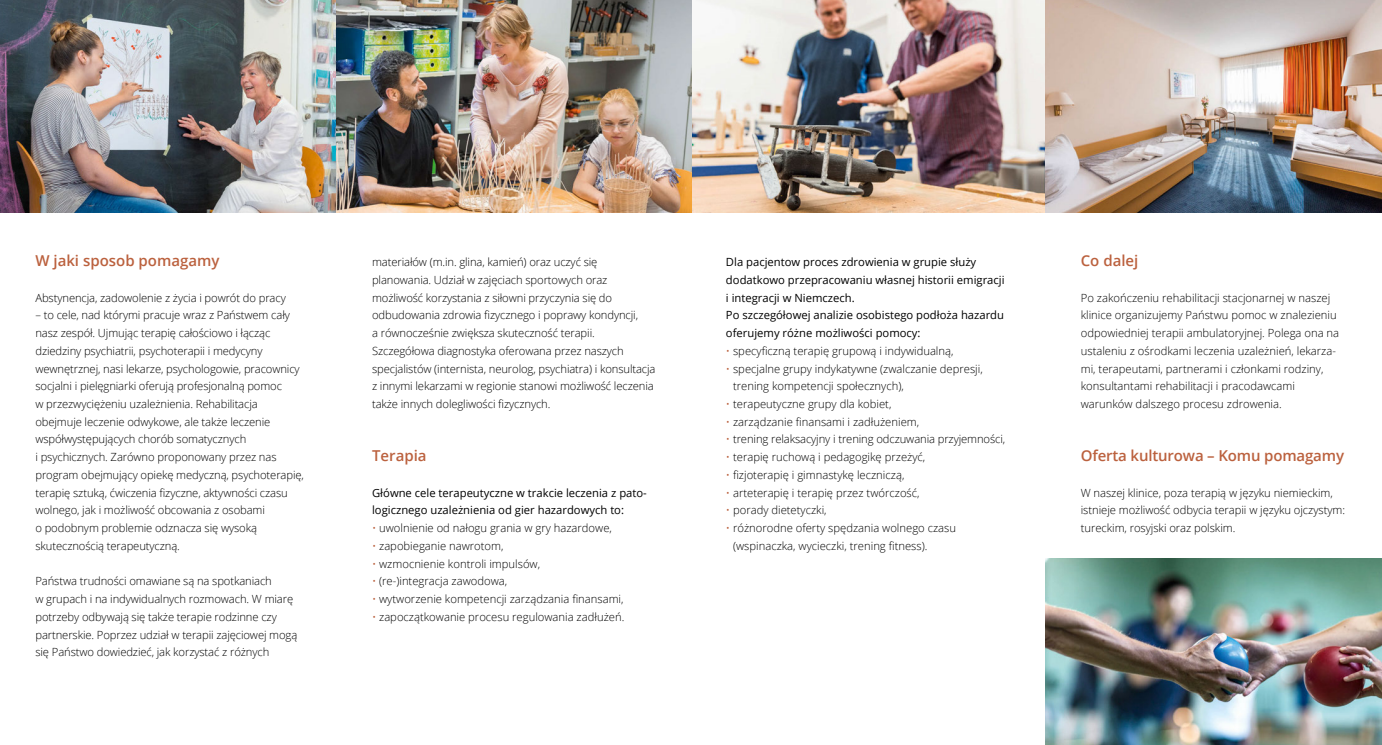
<style>
.page{position:relative;width:1382px;height:745px;background:#fff}
.page>*{position:absolute;margin:0;border:0;box-sizing:border-box;transform-origin:0 0}
.t1{font:600 15px "Open Sans";color:#bb613e}
.t2{font:300 11.25px/17.8px "Open Sans";letter-spacing:-.01em;color:#000}
.t3{font:11.25px/17.8px "Open Sans";color:#000}
.s1{color:#bb613e}
</style>
<div class="page">
<img style="left:691px;top:0;width:354px;height:213px">
<img style="left:0;top:0;width:337px;height:213px">
<img style="left:1045px;top:0;width:337px;height:213px">
<img style="left:1045px;top:558px;width:337px;height:186px">
<img style="left:337px;top:0;width:354px;height:213px">
<h1 class="t1" style="left:35px;top:250px;width:186px">W jaki sposob pomagamy</h1>
<p class="t2" style="left:35px;top:288px;width:252px">Abstynencja, zadowolenie z życia i powrót do pracy</p>
<p class="t2" style="left:35px;top:306px;width:270px">– to cele, nad którymi pracuje wraz z Państwem cały nasz zespół. Ujmując terapię całościowo i łącząc dziedziny psychiatrii, psychoterapii i medycyny wewnętrznej, nasi lekarze, psychologowie, pracownicy socjalni i pielęgniarki oferują profesjonalną pomoc<br>w przezwyciężeniu uzależnienia. Rehabilitacja obejmuje leczenie odwykowe, ale także leczenie współwystępujących chorób somatycznych<br>i psychicznych. Zarówno proponowany przez nas program obejmujący opiekę medyczną, psychoterapię, terapię sztuką, ćwiczenia fizyczne, aktywności czasu wolnego, jak i możliwość obcowania z osobami<br>o podobnym problemie odznacza się wysoką skutecznością terapeutyczną.</p>
<p class="t2" style="left:35px;top:571px;width:263px">Państwa trudności omawiane są na spotkaniach<br>w grupach i na indywidualnych rozmowach. W miarę potrzeby odbywają się także terapie rodzinne czy partnerskie. Poprzez udział w terapii zajęciowej mogą się Państwo dowiedzieć, jak korzystać z różnych</p>
<p class="t2" style="left:372px;top:253px;width:285px">materiałów (m.in. glina, kamień) oraz uczyć się planowania. Udział w zajęciach sportowych oraz możliwość korzystania z siłowni przyczynia się do odbudowania zdrowia fizycznego i poprawy kondyncji,<br>a równocześnie zwiększa skuteczność terapii.<br>Szczegółowa diagnostyka oferowana przez naszych specjalistów (internista, neurolog, psychiatra) i konsultacja z innymi lekarzami w regionie stanowi możliwość leczenia także innych dolegliwości fizycznych.</p>
<h1 class="t1" style="left:372px;top:445px;width:56px">Terapia</h1>
<p class="t3" style="left:372px;top:483px;width:276px">Główne cele terapeutyczne w trakcie leczenia z pato&shy;logicznego uzależnienia od gier hazardowych to:</p>
<p class="t2" style="left:372px;top:518px;width:241px"><span class="s1">•</span> uwolnienie od nałogu grania w gry hazardowe,</p>
<p class="t2" style="left:372px;top:536px;width:133px"><span class="s1">•</span> zapobieganie nawrotom,</p>
<p class="t2" style="left:372px;top:554px;width:170px"><span class="s1">•</span> wzmocnienie kontroli impulsów,</p>
<p class="t2" style="left:372px;top:571px;width:137px"><span class="s1">•</span> (re-)integracja zawodowa,</p>
<p class="t2" style="left:372px;top:589px;width:253px"><span class="s1">•</span> wytworzenie kompetencji zarządzania finansami,</p>
<p class="t2" style="left:372px;top:607px;width:254px"><span class="s1">•</span> zapoczątkowanie procesu regulowania zadłużeń.</p>
<p class="t3" style="left:726px;top:253px;width:280px">Dla pacjentow proces zdrowienia w grupie służy dodatkowo przepracowaniu własnej historii emigracji i integracji w Niemczech.<br>Po szczegółowej analizie osobistego podłoża hazardu oferujemy różne możliwości pomocy:</p>
<p class="t2" style="left:726px;top:341px;width:229px"><span class="s1">•</span> specyficzną terapię grupową i indywidualną,</p>
<p class="t2" style="left:733px;top:359px;width:251px;text-indent:-7px"><span class="s1">•</span> specjalne grupy indykatywne (zwalczanie depresji, trening kompetencji społecznych),</p>
<p class="t2" style="left:726px;top:394px;width:167px"><span class="s1">•</span> terapeutyczne grupy dla kobiet,</p>
<p class="t2" style="left:726px;top:412px;width:195px"><span class="s1">•</span> zarządzanie finansami i zadłużeniem,</p>
<p class="t2" style="left:726px;top:430px;width:281px"><span class="s1">•</span> trening relaksacyjny i trening odczuwania przyjemności,</p>
<p class="t2" style="left:726px;top:447px;width:201px"><span class="s1">•</span> terapię ruchową i pedagogikę przeżyć,</p>
<p class="t2" style="left:726px;top:465px;width:180px"><span class="s1">•</span> fizjoterapię i gimnastykę leczniczą,</p>
<p class="t2" style="left:726px;top:483px;width:195px"><span class="s1">•</span> arteterapię i terapię przez twórczość,</p>
<p class="t2" style="left:726px;top:501px;width:102px"><span class="s1">•</span> porady dietetyczki,</p>
<p class="t2" style="left:733px;top:518px;width:225px;text-indent:-7px"><span class="s1">•</span> różnorodne oferty spędzania wolnego czasu (wspinaczka, wycieczki, trening fitness).</p>
<h1 class="t1" style="left:1081px;top:250px;width:59px">Co dalej</h1>
<p class="t2" style="left:1081px;top:288px;width:260px">Po zakończeniu rehabilitacji stacjonarnej w naszej klinice organizujemy Państwu pomoc w znalezieniu odpowiedniej terapii ambulatoryjnej. Polega ona na ustaleniu z ośrodkami leczenia uzależnień, lekarza&shy;mi, terapeutami, partnerami i członkami rodziny, konsultantami rehabilitacji i pracodawcami warunków dalszego procesu zdrowenia.</p>
<h1 class="t1" style="left:1081px;top:445px;width:265px">Oferta kulturowa – Komu pomagamy</h1>
<p class="t2" style="left:1081px;top:483px;width:266px">W naszej klinice, poza terapią w języku niemieckim, istnieje możliwość odbycia terapii w języku ojczystym: tureckim, rosyjski oraz polskim.</p>
</div>
